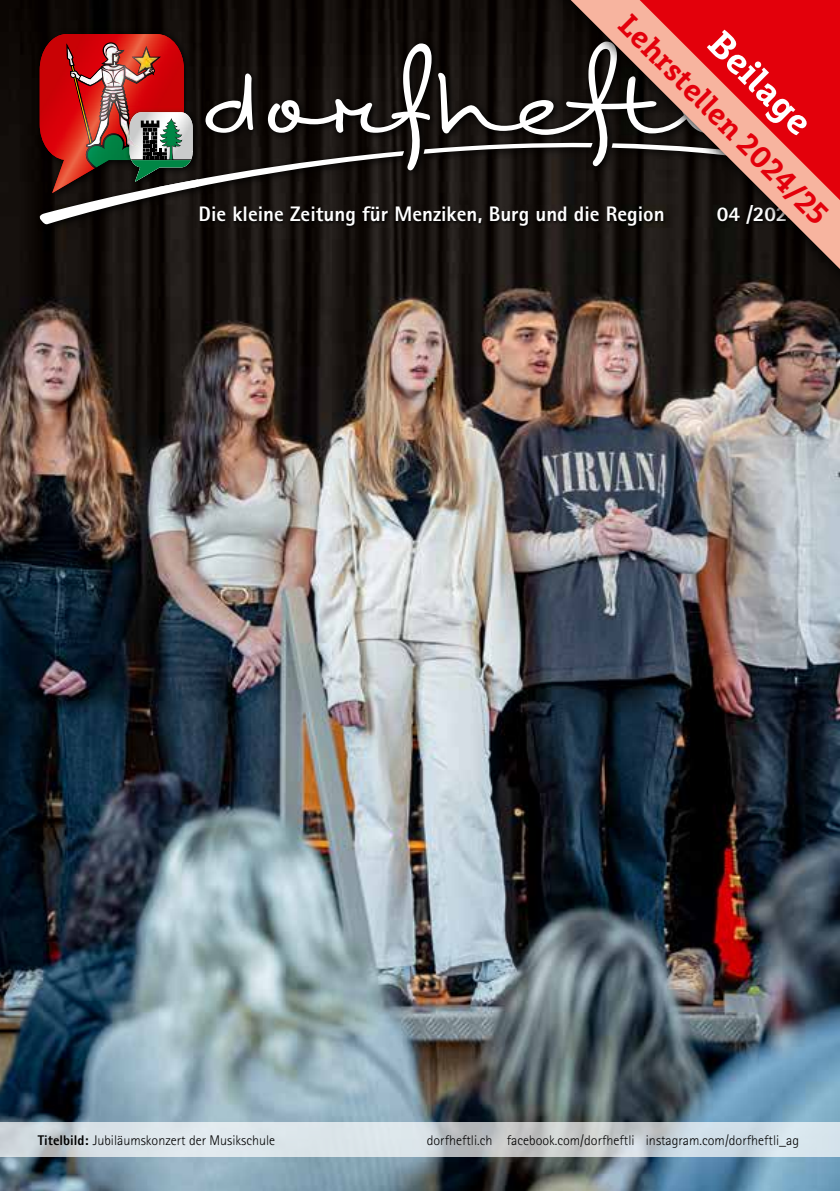
<style>
.page{position:relative;width:840px;height:1191px;background:#fff}
.page>*{position:absolute;margin:0;border:0;box-sizing:border-box;transform-origin:0 0}
.t1{font:700 36px "Marselis Slab Pro";color:#fff}
.t2{font:700 30px "Marselis Slab Pro";color:#e3000b}
.t3{font:800 21px "Rotis Sans Serif Std";color:#fff}
.t4{font:300 14px "Rotis Sans Serif Std";color:#000}
.s1{font-weight:800}
</style>
<div class="page">
<img style="left:0;top:0;width:839px;height:1191px">
<svg style="left:0;top:1123px;width:839px;height:34px;background:#d0d9de"></svg>
<svg style="left:34px;top:28px;width:490px;height:206px;background:#120d0a"></svg>
<svg style="left:38px;top:34px;width:486px;height:190px;background:#452c29"></svg>
<img style="left:102px;top:44px;width:56px;height:38px">
<div style="left:524px;top:0;width:315px;height:310px;background:#000;opacity:.75"></div>
<svg style="left:570px;top:0;width:269px;height:269px;background:#382e29"></svg>
<svg style="left:611px;top:0;width:228px;height:200px;background:#b63f3d"></svg>
<h2 class="t2" style="left:637px;top:7px;width:283px;rotate:45deg">Lehrstellen 2024/25</h2>
<h1 class="t1" style="left:730px;top:21px;width:130px;rotate:45deg">Beilage</h1>
<h3 class="t3" style="left:198px;top:201px;width:467px">Die kleine Zeitung für Menziken, Burg und die Region</h3>
<h3 class="t3" style="left:716px;top:201px;width:84px">04 /2024</h3>
<p class="t4" style="left:38px;top:1132px;width:239px"><span class="s1">Titelbild:</span> Jubiläumskonzert der Musikschule</p>
<p class="t4" style="left:426px;top:1132px;width:373px">dorfheftli.ch facebook.com/dorfheftli instagram.com/dorfheftli_ag</p>
</div>
